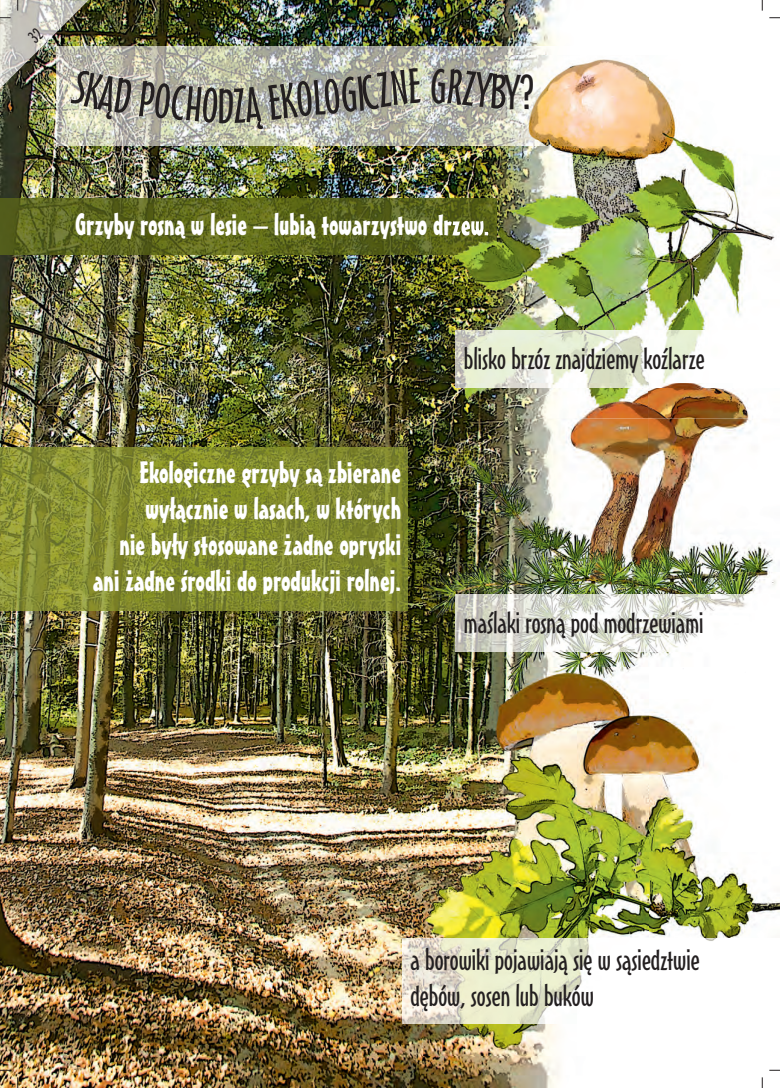
<style>
.page{position:relative;width:780px;height:1088px;background:#fff}
.page>*{position:absolute;margin:0;border:0;box-sizing:border-box;transform-origin:0 0}
.t1{font:47.5px "Mister Earl Lt EU";color:#231f20}
.t2{font:30px/36px "Mister Earl EU";color:#fff;text-align:right}
.t3{font:30px/36px "Mister Earl Lt EU";color:#231f20}
</style>
<div class="page">
<img style="left:0;top:0;width:560px;height:1087px">
<img style="left:0;top:0;width:89px;height:89px">
<img style="left:56px;top:46px;width:504px;height:9px">
<img style="left:56px;top:55px;width:392px;height:91px">
<img style="left:0;top:198px;width:448px;height:57px">
<img style="left:448px;top:55px;width:328px;height:612px">
<img style="left:455px;top:331px;width:193px;height:56px">
<img style="left:0;top:448px;width:407px;height:162px">
<img style="left:423px;top:383px;width:25px;height:315px">
<img style="left:455px;top:595px;width:321px;height:56px">
<img style="left:648px;top:712px;width:132px;height:227px">
<img style="left:422px;top:1024px;width:138px;height:31px">
<img style="left:422px;top:667px;width:1px;height:272px">
<img style="left:423px;top:698px;width:225px;height:241px">
<img style="left:448px;top:667px;width:190px;height:31px">
<img style="left:402px;top:939px;width:313px;height:85px">
<svg style="left:27px;top:27px;width:17px;height:17px"></svg>
<svg style="left:70px;top:69px;width:63px;height:51px;background:#c8c6b7"></svg>
<svg style="left:139px;top:69px;width:282px;height:61px;background:#b9baab"></svg>
<svg style="left:431px;top:68px;width:90px;height:41px;background:#bbbbb1"></svg>
<h1 class="t1" style="left:520px;top:63px;width:16px">?</h1>
<p class="t2" style="left:75px;top:206px;width:415px">Grzyby rosną w lesie – lubią towarzystwo drzew.</p>
<p class="t2" style="left:93px;top:454px;width:309px">Ekologiczne grzyby są zbierane wyłącznie w lasach, w których<br>nie były stosowane żadne opryski ani żadne środki do produkcji rolnej.</p>
<p class="t3" style="left:464px;top:340px;width:242px">blisko brzóz znajdziemy koźlarze</p>
<p class="t3" style="left:464px;top:604px;width:241px">maślaki rosną pod modrzewiami</p>
<p class="t3" style="left:410px;top:940px;width:291px">a borowiki pojawiają się w sąsiedztwie dębów, sosen lub buków</p>
</div>
